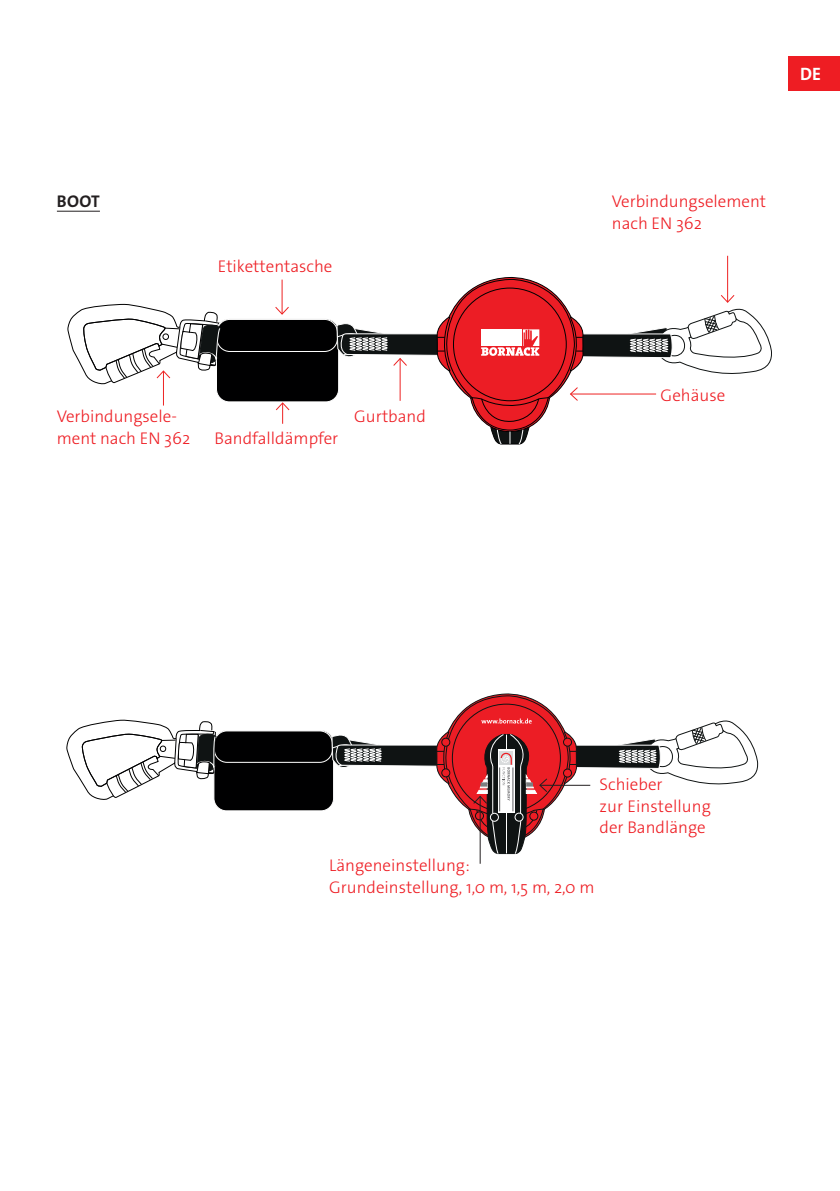
<style>
.page{position:relative;width:840px;height:1191px;background:#fff}
.page>*{position:absolute;margin:0;border:0;box-sizing:border-box;transform-origin:0 0}
.t1{font:18px "The Sans LP7 Bld";color:#fff}
.t2{font:17px/21.6px "The Sans LP3 Lig";color:#ee1d23}
.t3{font:700 17px "The Mix E2 s";color:#231f20}
</style>
<div class="page">
<div style="left:788px;top:57px;width:51px;height:34px;background:#ee1d23"></div>
<div style="left:214px;top:730px;width:119px;height:81px;background:#000001;border-radius:13px"></div>
<div style="left:213px;top:730px;width:121px;height:81px;border:1px solid #fff;border-radius:13px"></div>
<div style="left:214px;top:731px;width:118px;height:31px;background:#000001;border-radius:13px"></div>
<div style="left:214px;top:730px;width:118px;height:32px;border:1px solid #fff;border-radius:13px"></div>
<svg style="left:66px;top:719px;width:151px;height:82px"></svg>
<div style="left:216px;top:319px;width:122px;height:83px;background:#000001;border-radius:13px"></div>
<div style="left:216px;top:318px;width:123px;height:84px;border:1px solid #fff;border-radius:13px"></div>
<div style="left:217px;top:319px;width:120px;height:32px;background:#000001;border-radius:13px"></div>
<div style="left:216px;top:319px;width:121px;height:33px;border:1px solid #fff;border-radius:13px"></div>
<hr style="left:57px;top:211px;width:43px;height:1px;background:#231f20">
<hr style="left:281px;top:279px;width:1px;height:35px;background:#ee2323">
<svg style="left:275px;top:306px;width:14px;height:9px"></svg>
<hr style="left:163px;top:371px;width:1px;height:34px;background:#ee2323">
<svg style="left:67px;top:304px;width:154px;height:81px"></svg>
<hr style="left:726px;top:256px;width:1px;height:46px;background:#ee2323">
<svg style="left:336px;top:276px;width:435px;height:168px"></svg>
<svg style="left:274px;top:401px;width:16px;height:23px"></svg>
<hr style="left:479px;top:796px;width:1px;height:67px;background:#231f20">
<svg style="left:331px;top:693px;width:427px;height:161px"></svg>
<p class="t3" style="left:57px;top:191px;width:44px">BOOT</p>
<p class="t2" style="left:218px;top:255px;width:116px">Etikettentasche</p>
<p class="t2" style="left:57px;top:406px;width:135px">Verbindungsele&shy;ment nach EN 362</p>
<p class="t2" style="left:214px;top:427px;width:125px">Bandfalldämpfer</p>
<p class="t2" style="left:354px;top:406px;width:73px">Gurtband</p>
<p class="t1" style="left:799px;top:63px;width:22px">DE</p>
<p class="t2" style="left:611px;top:191px;width:156px">Verbindungselement nach EN 362</p>
<p class="t2" style="left:660px;top:384px;width:66px">Gehäuse</p>
<p class="t2" style="left:599px;top:774px;width:113px">Schieber<br>zur Einstellung der Bandlänge</p>
<p class="t2" style="left:329px;top:854px;width:267px">Längeneinstellung:<br>Grundeinstellung, 1,0 m, 1,5 m, 2,0 m</p>
</div>
